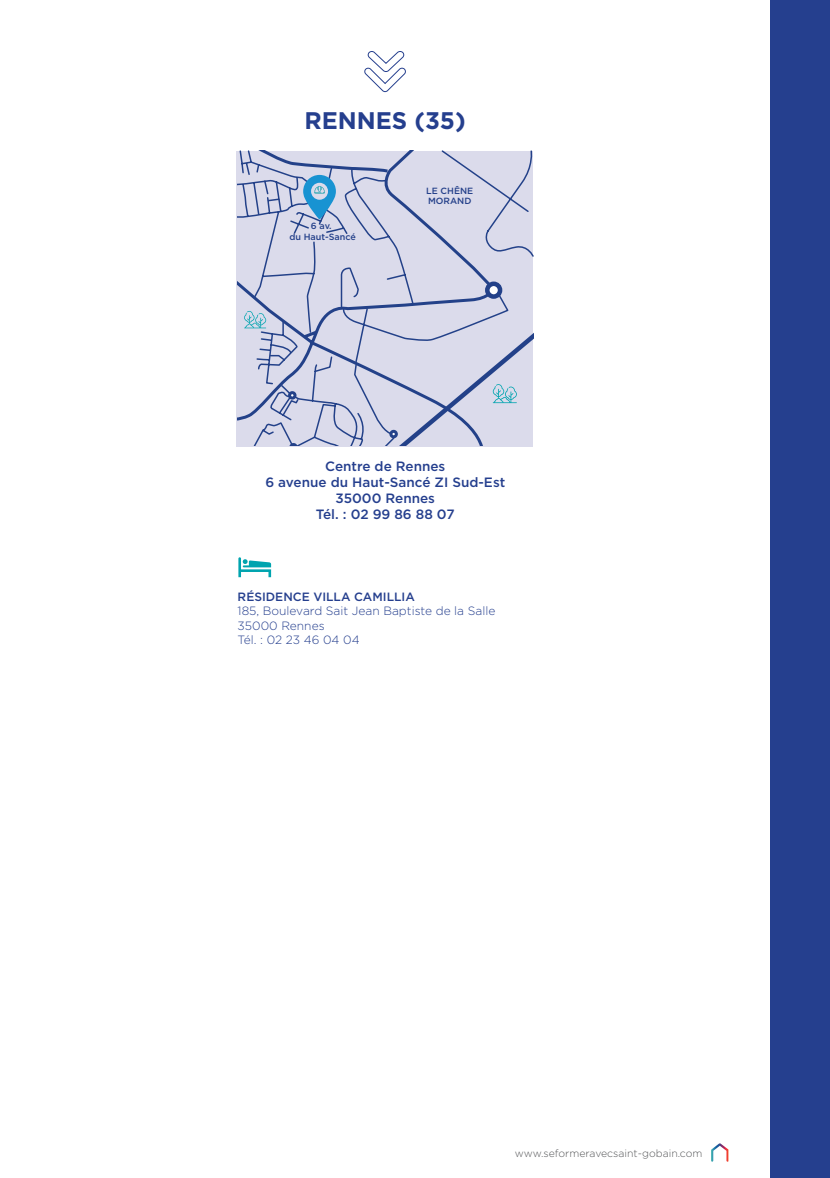
<style>
.page{position:relative;width:830px;height:1178px;background:#fff}
.page>*{position:absolute;margin:0;border:0;box-sizing:border-box;transform-origin:0 0}
.t1{font:700 24px "Gotham";color:#253f8e}
.t2{font:500 13.5px/16.2px "Gotham";color:#253f8e;text-align:center}
.t3{font:300 12px "Gotham";color:#253f8e}
.t4{font:500 12px "Gotham";color:#253f8e}
.t5{font:300 10.5px "Gotham";color:#57585a}
.t6{font:500 9px/10.8px "Gotham";color:#24408a;text-align:center}
</style>
<div class="page">
<div style="left:770px;top:0;width:59px;height:1178px;background:#253f8e"></div>
<svg style="left:711px;top:1143px;width:17px;height:18px"></svg>
<svg style="left:237px;top:151px;width:295px;height:294px;background:#cacde2"></svg>
<div style="left:288px;top:391px;width:8px;height:9px;border:3px solid #234189;border-radius:50%"></div>
<svg style="left:289px;top:443px;width:8px;height:2px"></svg>
<svg style="left:303px;top:175px;width:33px;height:44px"></svg>
<svg style="left:244px;top:311px;width:22px;height:17px"></svg>
<svg style="left:381px;top:326px;width:151px;height:119px;background:#cbcfe3"></svg>
<svg style="left:364px;top:51px;width:42px;height:42px"></svg>
<svg style="left:238px;top:557px;width:33px;height:20px"></svg>
<p class="t1" style="left:304px;top:104px;width:163px">RENNES (35)</p>
<p class="t6" style="left:289px;top:220px;width:68px">6 av.<br>du Haut-Sancé</p>
<p class="t6" style="left:426px;top:185px;width:48px;text-align:left">LE CHÊNE<br>MORAND</p>
<p class="t2" style="left:325px;top:458px;width:122px">Centre de Rennes</p>
<p class="t2" style="left:265px;top:474px;width:241px">6 avenue du Haut-Sancé ZI Sud-Est</p>
<p class="t2" style="left:316px;top:490px;width:140px">35000 Rennes<br>Tél. : 02 99 86 88 07</p>
<p class="t4" style="left:237px;top:589px;width:179px">RÉSIDENCE VILLA CAMILLIA</p>
<p class="t3" style="left:237px;top:603px;width:259px">185, Boulevard Sait Jean Baptiste de la Salle</p>
<p class="t3" style="left:237px;top:618px;width:88px">35000 Rennes</p>
<p class="t3" style="left:237px;top:632px;width:123px">Tél. : 02 23 46 04 04</p>
<p class="t5" style="left:514px;top:1146px;width:189px">www.seformeravecsaint-gobain.com</p>
</div>
